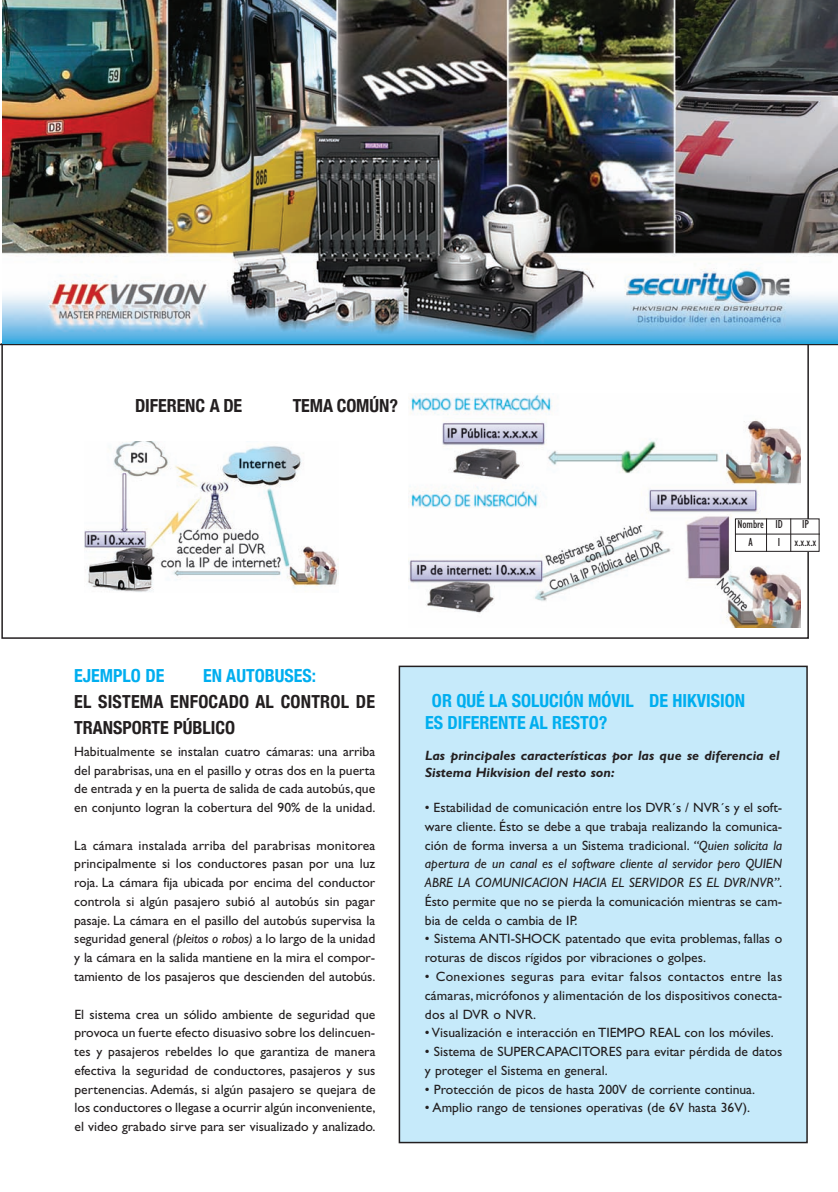
<style>
.page{position:relative;width:838px;height:1192px;background:#fff}
.page>*{position:absolute;margin:0;border:0;box-sizing:border-box;transform-origin:0 0}
.t1{font:700 condensed 18px/22.5px "Helvetica Neue";color:#00aeef}
.t2{font:700 condensed 18px "Helvetica Neue";color:#231f20}
.t3{font:13.5px/18.8px "Gill Sans";color:#231f20;text-align:justify}
.t4{font:italic 700 13.5px/16.2px "Gill Sans";color:#231f20}
.t5{font:condensed 12px/18px "Gill Sans";color:#231f20;text-align:center}
.s1{font-style:italic}
</style>
<div class="page">
<div style="left:399px;top:666px;width:407px;height:476px;background:#c6eafa"></div>
<div style="left:398px;top:665px;width:409px;height:478px;border:2px solid #231f20"></div>
<hr style="left:0;top:343px;width:837px;height:2px;background:#231f20">
<div style="left:1px;top:343px;width:807px;height:295px;border:2px solid #231f20"></div>
<img style="left:2px;top:0;width:835px;height:344px">
<img style="left:85px;top:441px;width:253px;height:151px">
<img style="left:408px;top:393px;width:392px;height:234px">
<div style="left:735px;top:519px;width:83px;height:32px;background:#fff"></div>
<hr style="left:734px;top:533px;width:85px;height:1px;background:#231f20">
<hr style="left:765px;top:518px;width:1px;height:33px;background:#231f20">
<hr style="left:790px;top:518px;width:1px;height:33px;background:#231f20">
<p class="t2" style="left:135px;top:395px;width:109px">DIFERENC A DE</p>
<p class="t2" style="left:292px;top:395px;width:107px">TEMA COMÚN?</p>
<p class="t5" style="left:737px;top:516px;width:28px">Nombre<br>A</p>
<p class="t5" style="left:775px;top:516px;width:9px;text-align:left">ID<br>1</p>
<p class="t5" style="left:794px;top:516px;width:24px">IP x.x.x.x</p>
<p class="t1" style="left:74px;top:664px;width:92px">EJEMPLO DE</p>
<p class="t1" style="left:203px;top:664px;width:114px">EN AUTOBUSES:</p>
<p class="t2" style="left:74px;top:690px;width:302px">EL SISTEMA ENFOCADO AL CONTROL DE</p>
<p class="t2" style="left:74px;top:716px;width:163px">TRANSPORTE PÚBLICO</p>
<p class="t3" style="left:74px;top:743px;width:302px">Habitualmente se instalan cuatro cámaras: una arriba del parabrisas, una en el pasillo y otras dos en la puerta de entrada y en la puerta de salida de cada autobús, que en conjunto logran la cobertura del 90% de la unidad.</p>
<p class="t3" style="left:74px;top:836px;width:303px">La cámara instalada arriba del parabrisas monitorea principalmente si los conductores pasan por una luz roja. La cámara fija ubicada por encima del conductor controla si algún pasajero subió al autobús sin pagar pasaje. La cámara en el pasillo del autobús supervisa la seguridad general <span class="s1">(pleitos o robos)</span> a lo largo de la unidad y la cámara en la salida mantiene en la mira el compor&shy;tamiento de los pasajeros que descienden del autobús.</p>
<p class="t3" style="left:74px;top:1005px;width:303px">El sistema crea un sólido ambiente de seguridad que provoca un fuerte efecto disuasivo sobre los delincuen&shy;tes y pasajeros rebeldes lo que garantiza de manera efectiva la seguridad de conductores, pasajeros y sus pertenencias. Además, si algún pasajero se quejara de los conductores o llegase a ocurrir algún inconveniente, el video grabado sirve para ser visualizado y analizado.</p>
<h4 class="t1" style="left:425px;top:688px;width:321px;text-indent:7px">OR QUÉ LA SOLUCIÓN MÓVIL DE HIKVISION<br>ES DIFERENTE AL RESTO?</h4>
<h5 class="t4" style="left:425px;top:748px;width:356px">Las principales características por las que se diferencia el<br>Sistema Hikvision del resto son:</h5>
<p class="t3" style="left:425px;top:799px;width:359px">• Estabilidad de comunicación entre los DVR´s / NVR´s y el soft&shy;ware cliente. Ésto se debe a que trabaja realizando la comunica&shy;ción de forma inversa a un Sistema tradicional. <span class="s1">“Quien solicita la apertura de un canal es el software cliente al servidor pero QUIEN ABRE LA COMUNICACION HACIA EL SERVIDOR ES EL DVR/NVR”</span>.<br>Ésto permite que no se pierda la comunicación mientras se cam&shy;bia de celda o cambia de IP.</p>
<p class="t3" style="left:424px;top:930px;width:359px">• Sistema ANTI-SHOCK patentado que evita problemas, fallas o roturas de discos rígidos por vibraciones o golpes.</p>
<p class="t3" style="left:424px;top:968px;width:359px">• Conexiones seguras para evitar falsos contactos entre las cámaras, micrófonos y alimentación de los dispositivos conecta&shy;dos al DVR o NVR.</p>
<p class="t3" style="left:425px;top:1024px;width:350px">• Visualización e interacción en TIEMPO REAL con los móviles.</p>
<p class="t3" style="left:425px;top:1043px;width:359px">• Sistema de SUPERCAPACITORES para evitar pérdida de datos y proteger el Sistema en general.</p>
<p class="t3" style="left:425px;top:1080px;width:331px">• Protección de picos de hasta 200V de corriente continua.</p>
<p class="t3" style="left:425px;top:1099px;width:326px">• Amplio rango de tensiones operativas (de 6V hasta 36V).</p>
</div>
